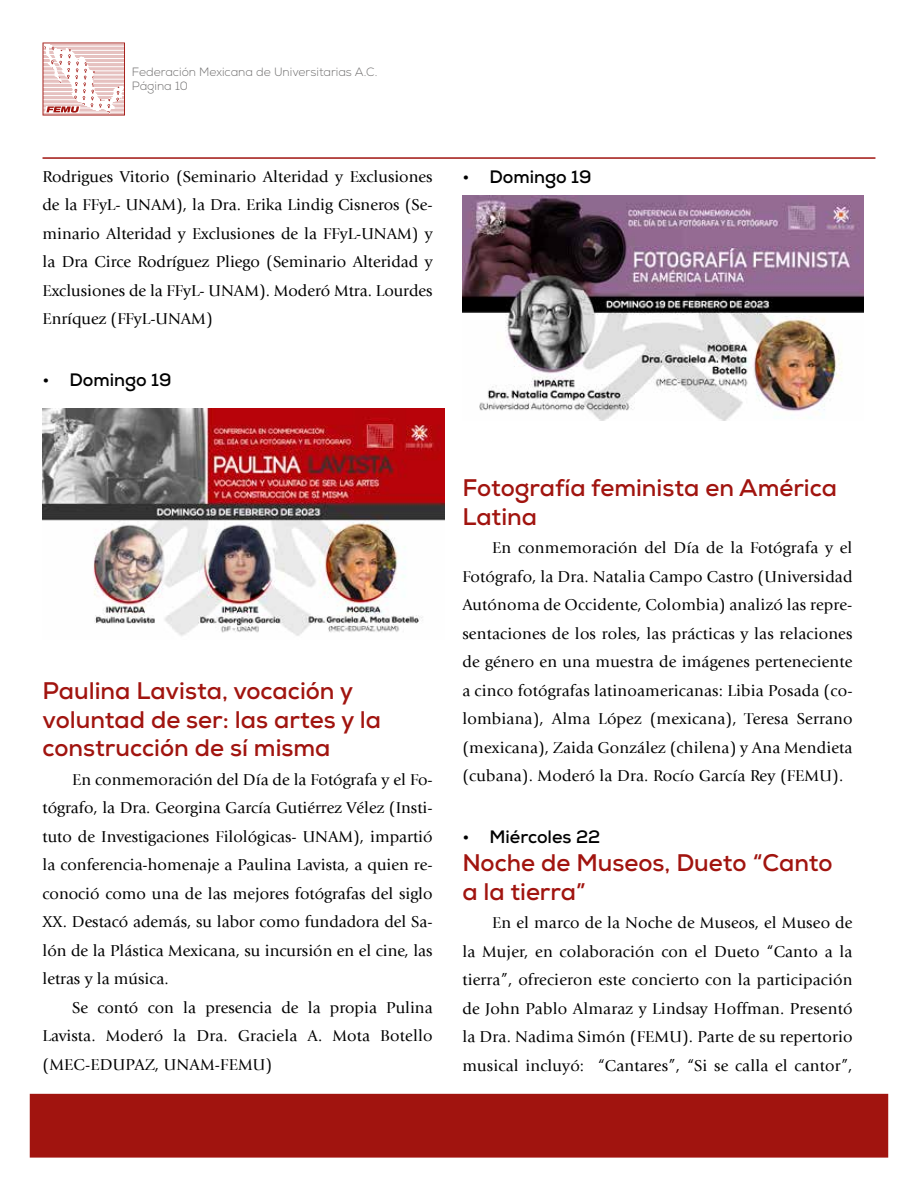
<style>
.page{position:relative;width:918px;height:1188px;background:#fff}
.page>*{position:absolute;margin:0;border:0;box-sizing:border-box;transform-origin:0 0}
.t1{font:700 24px/28.5px "Nexa";color:#a1140f}
.t2{font:700 18px "Nexa";color:#000}
.t3{font:16.5px/28.5px "Giovanni LT";letter-spacing:.01em;color:#000;text-align:justify}
.t4{font:300 12px/14.4px "Nexa";color:#706f6f}
</style>
<div class="page">
<div style="left:30px;top:1094px;width:858px;height:64px;background:#a1140f"></div>
<svg style="left:43px;top:43px;width:82px;height:73px"></svg>
<hr style="left:43px;top:157px;width:832px;height:2px;background:#a11510">
<img style="left:43px;top:408px;width:401px;height:228px">
<img style="left:462px;top:196px;width:402px;height:225px">
<p class="t4" style="left:132px;top:65px;width:247px">Federación Mexicana de Universitarias A.C.<br>Página 10</p>
<p class="t3" style="left:43px;top:162px;width:392px">Rodrigues Vitorio (Seminario Alteridad y Exclusiones de la FFyL- UNAM), la Dra. Erika Lindig Cisneros (Se&shy;minario Alteridad y Exclusiones de la FFyL-UNAM) y la Dra Circe Rodríguez Pliego (Seminario Alteridad y Exclusiones de la FFyL- UNAM). Moderó Mtra. Lourdes Enríquez (FFyL-UNAM)</p>
<p class="t2" style="left:43px;top:368px;width:131px">• Domingo 19</p>
<p class="t2" style="left:462px;top:165px;width:131px">• Domingo 19</p>
<h1 class="t1" style="left:43px;top:677px;width:340px">Paulina Lavista, vocación y voluntad de ser: las artes y la construcción de sí misma</h1>
<p class="t3" style="left:43px;top:765px;width:392px;text-indent:30px">En conmemoración del Día de la Fotógrafa y el Fo&shy;tógrafo, la Dra. Georgina García Gutiérrez Vélez (Insti&shy;tuto de Investigaciones Filológicas- UNAM), impartió la conferencia-homenaje a Paulina Lavista, a quien re&shy;conoció como una de las mejores fotógrafas del siglo XX. Destacó además, su labor como fundadora del Sa&shy;lón de la Plástica Mexicana, su incursión en el cine, las letras y la música.</p>
<p class="t3" style="left:43px;top:993px;width:392px;text-indent:30px">Se contó con la presencia de la propia Pulina Lavista. Moderó la Dra. Graciela A. Mota Botello (MEC-EDUPAZ, UNAM-FEMU)</p>
<h1 class="t1" style="left:462px;top:474px;width:376px">Fotografía feminista en América<br>Latina</h1>
<p class="t3" style="left:462px;top:534px;width:392px;text-indent:30px">En conmemoración del Día de la Fotógrafa y el Fotógrafo, la Dra. Natalia Campo Castro (Universidad Autónoma de Occidente, Colombia) analizó las repre&shy;sentaciones de los roles, las prácticas y las relaciones de género en una muestra de imágenes perteneciente a cinco fotógrafas latinoamericanas: Libia Posada (co&shy;lombiana), Alma López (mexicana), Teresa Serrano (mexicana), Zaida González (chilena) y Ana Mendieta (cubana). Moderó la Dra. Rocío García Rey (FEMU).</p>
<p class="t2" style="left:462px;top:825px;width:139px">• Miércoles 22</p>
<h1 class="t1" style="left:462px;top:849px;width:372px">Noche de Museos, Dueto “Canto a la tierra”</h1>
<p class="t3" style="left:462px;top:909px;width:392px;text-indent:30px">En el marco de la Noche de Museos, el Museo de la Mujer, en colaboración con el Dueto “Canto a la tierra”, ofrecieron este concierto con la participación de John Pablo Almaraz y Lindsay Hoffman. Presentó la Dra. Nadima Simón (FEMU). Parte de su repertorio musical incluyó: “Cantares”, “Si se calla el cantor”,</p>
</div>
